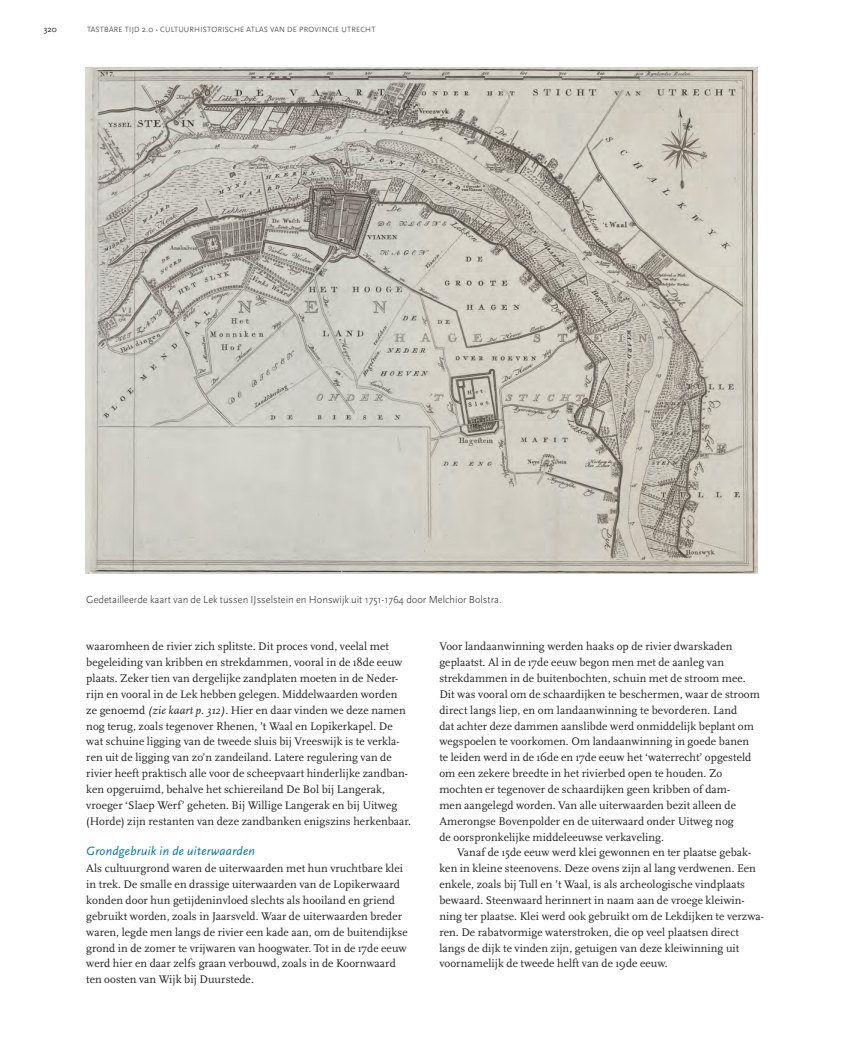
<style>
.page{position:relative;width:852px;height:1055px;background:#fff}
.page>*{position:absolute;margin:0;border:0;box-sizing:border-box;transform-origin:0 0}
.t1{font:italic 12.5px "Scala Sans";letter-spacing:.02em;color:#0075a9}
.t2{font:11.5px/15.9px "Scala";letter-spacing:.005em;color:#231f20}
.t3{font:300 10.62px "Scala Sans";color:#231f20}
.t4{font:8.75px "Scala Sans";color:#231f20}
.t5{font:300 7.88px "Scala Sans";letter-spacing:.03em;color:#231f20}
.s1{font-size:8.75px}
.s2{font-style:italic}
</style>
<div class="page">
<img style="left:85px;top:68px;width:672px;height:505px">
<p class="t4" style="left:44px;top:26px;width:15px">320</p>
<p class="t5" style="left:87px;top:26px;width:290px">TASTBARE TIJD <span class="s1">2.0</span> • CULTUURHISTORISCHE ATLAS VAN DE PROVINCIE UTRECHT</p>
<p class="t3" style="left:86px;top:593px;width:417px">Gedetailleerde kaart van de Lek tussen IJsselstein en Honswijk uit 1751-1764 door Melchior Bolstra.</p>
<p class="t2" style="left:86px;top:638px;width:326px">waaromheen de rivier zich splitste. Dit proces vond, veelal met begeleiding van kribben en strekdammen, vooral in de 18de eeuw plaats. Zeker tien van dergelijke zandplaten moeten in de Neder&shy;rijn en vooral in de Lek hebben gelegen. Middelwaarden worden ze genoemd <span class="s2">(zie kaart p. 312)</span>. Hier en daar vinden we deze namen nog terug, zoals tegenover Rhenen, ’t Waal en Lopikerkapel. De wat schuine ligging van de tweede sluis bij Vreeswijk is te verkla&shy;ren uit de ligging van zo’n zandeiland. Latere regulering van de rivier heeft praktisch alle voor de scheepvaart hinderlijke zandban&shy;ken opgeruimd, behalve het schiereiland De Bol bij Langerak, vroeger ‘Slaep Werf’ geheten. Bij Willige Langerak en bij Uitweg (Horde) zijn restanten van deze zandbanken enigszins herkenbaar.</p>
<p class="t1" style="left:86px;top:843px;width:170px">Grondgebruik in de uiterwaarden</p>
<p class="t2" style="left:86px;top:860px;width:323px">Als cultuurgrond waren de uiterwaarden met hun vruchtbare klei in trek. De smalle en drassige uiterwaarden van de Lopikerwaard konden door hun getijdeninvloed slechts als hooiland en griend gebruikt worden, zoals in Jaarsveld. Waar de uiterwaarden breder waren, legde men langs de rivier een kade aan, om de buitendijkse grond in de zomer te vrijwaren van hoogwater. Tot in de 17de eeuw werd hier en daar zelfs graan verbouwd, zoals in de Koornwaard ten oosten van Wijk bij Duurstede.</p>
<p class="t2" style="left:439px;top:638px;width:322px">Voor landaanwinning werden haaks op de rivier dwarskaden geplaatst. Al in de 17de eeuw begon men met de aanleg van strekdammen in de buitenbochten, schuin met de stroom mee.<br>Dit was vooral om de schaardijken te beschermen, waar de stroom direct langs liep, en om landaanwinning te bevorderen. Land<br>dat achter deze dammen aanslibde werd onmiddelijk beplant om wegspoelen te voorkomen. Om landaanwinning in goede banen te leiden werd in de 16de en 17de eeuw het ‘waterrecht’ opgesteld om een zekere breedte in het rivierbed open te houden. Zo mochten er tegenover de schaardijken geen kribben of dam-<br>men aangelegd worden. Van alle uiterwaarden bezit alleen de Amerongse Bovenpolder en de uiterwaard onder Uitweg nog<br>de oorspronkelijke middeleeuwse verkaveling.</p>
<p class="t2" style="left:439px;top:844px;width:326px;text-indent:18px">Vanaf de 15de eeuw werd klei gewonnen en ter plaatse gebak&shy;ken in kleine steenovens. Deze ovens zijn al lang ver dwenen. Een enkele, zoals bij Tull en ’t Waal, is als archeo lo gische vindplaats bewaard. Steenwaard herinnert in naam aan de vroege kleiwin&shy;ning ter plaatse. Klei werd ook gebruikt om de Lekdijken te verzwa&shy;ren. De rabatvormige waterstroken, die op veel plaatsen direct langs de dijk te vinden zijn, getuigen van deze kleiwinning uit voornamelijk de tweede helft van de 19de eeuw.</p>
</div>
